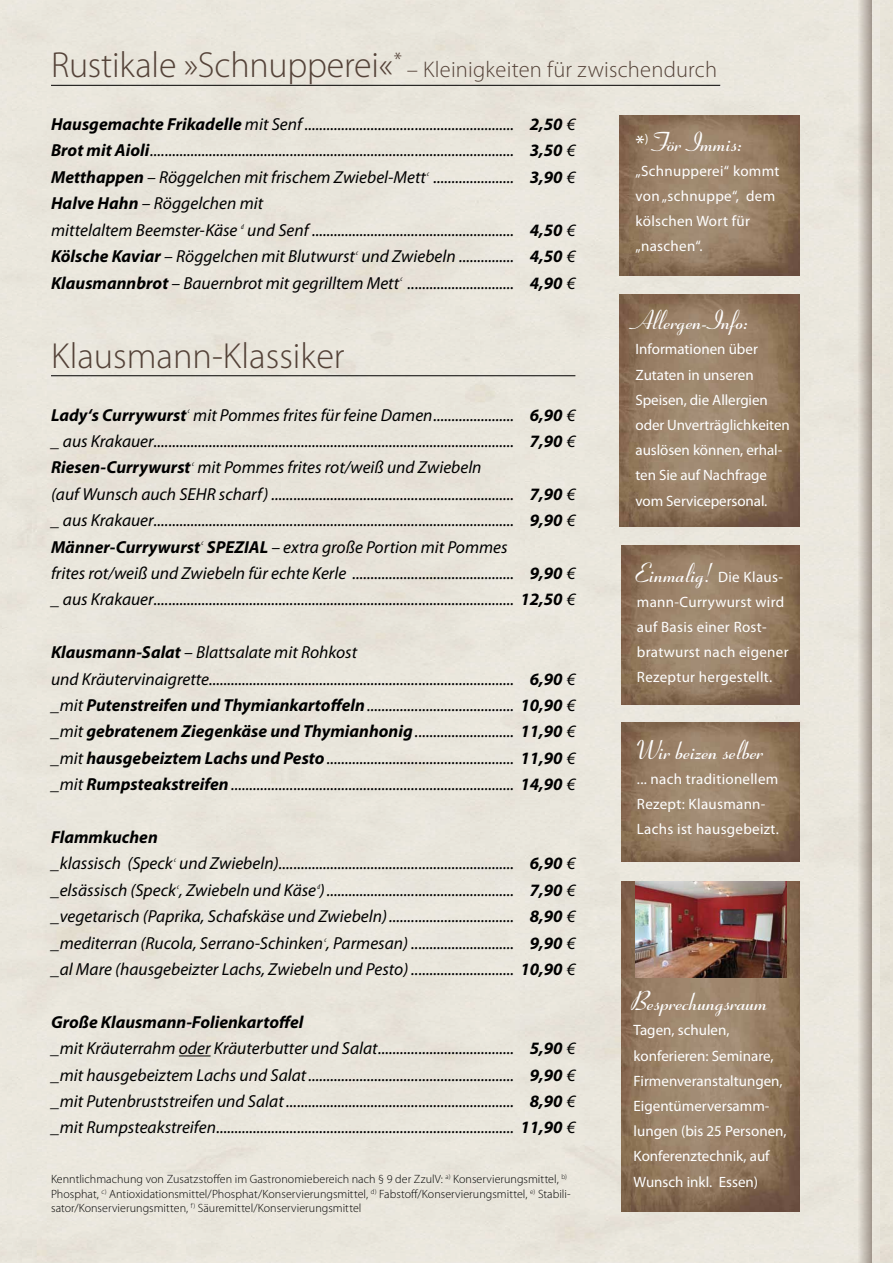
<style>
.page{position:relative;width:893px;height:1263px;background:#fff}
.page>*{position:absolute;margin:0;border:0;box-sizing:border-box;transform-origin:0 0}
.t1{font:300 36.3px "Myriad Pro";color:#544238}
.t2{font:700 27px "Ribbon 131 BT";color:#fff}
.t3{font:300 22.65px "Myriad Pro";letter-spacing:.01em;color:#544238}
.t4{font:italic 17.4px/26.4px "Myriad Pro";color:#000}
.t5{font:15px/25.2px "Myriad Pro";color:#fff}
.t6{font:15px/25.2px "Myriad Pro";letter-spacing:.02em;color:#fff}
.t7{font:300 12px/14.4px "Myriad Pro";letter-spacing:.005em;color:#000}
.t8{font:italic condensed 7.05px "Myriad Pro";color:#000}
.s1{font-weight:700}
.s2{font-family:"Myriad Pro";font-weight:400;font-size:22.5px}
.s3{font-family:"Myriad Pro";font-weight:400;font-size:15px}
</style>
<div class="page">
<div style="left:0;top:0;width:880px;height:1263px;background:#e9e6dc"></div>
<hr style="left:179px;top:1055px;width:32px;height:1px;background:#000">
<hr style="left:51px;top:85px;width:669px;height:1px;background:#000">
<hr style="left:51px;top:375px;width:524px;height:1px;background:#000">
<svg style="left:857px;top:0;width:15px;height:1263px"></svg>
<img style="left:620px;top:294px;width:179px;height:233px">
<img style="left:620px;top:115px;width:179px;height:161px">
<img style="left:621px;top:881px;width:178px;height:331px">
<img style="left:621px;top:723px;width:178px;height:139px">
<img style="left:621px;top:546px;width:178px;height:159px">
<img style="left:635px;top:881px;width:151px;height:97px">
<h1 class="t1" style="left:51px;top:45px;width:353px">Rustikale »Schnupperei«<sup>*</sup></h1>
<h3 class="t3" style="left:407px;top:57px;width:312px">– Kleinigkeiten für zwischendurch</h3>
<p class="t4" style="left:51px;top:111px;width:526px;text-align:justify"><span class="s1">Hausgemachte Frikadelle</span> mit Senf ......................................................... <span class="s1">2,50</span> € <span class="s1">Brot mit Aioli</span>................................................................................................... <span class="s1">3,50</span> € <span class="s1">Metthappen</span> – Röggelchen mit frischem Zwiebel-Mett ...................... <span class="s1">3,90</span> €</p>
<h2 class="t2" style="left:635px;top:126px;width:111px"><span class="s2">*</span><sup>)</sup> För Immis:</h2>
<p class="t6" style="left:635px;top:158px;width:145px">„Schnupperei“ kommt von „schnuppe“, dem kölschen Wort für „naschen“.</p>
<p class="t8" style="left:427px;top:169px;width:4px">c</p>
<p class="t4" style="left:51px;top:190px;width:214px"><span class="s1">Halve Hahn</span> – Röggelchen mit mittelaltem Beemster-Käse</p>
<p class="t4" style="left:51px;top:216px;width:526px;text-align:right">und Senf ....................................................... <span class="s1">4,50</span> €<br><span class="s1">Kölsche Kaviar</span> – Röggelchen mit Blutwurst und Zwiebeln ............... <span class="s1">4,50</span> €</p>
<p class="t8" style="left:241px;top:222px;width:4px">d</p>
<p class="t8" style="left:356px;top:248px;width:4px">c</p>
<p class="t4" style="left:51px;top:269px;width:350px"><span class="s1">Klausmannbrot</span> – Bauernbrot mit gegrilltem Mett</p>
<p class="t8" style="left:400px;top:275px;width:4px">c</p>
<p class="t4" style="left:408px;top:269px;width:169px">............................. <span class="s1">4,90</span> €</p>
<h1 class="t1" style="left:51px;top:336px;width:295px">Klausmann-Klassiker</h1>
<p class="t4" style="left:51px;top:401px;width:526px"><span class="s1">Lady‘s Currywurst</span> mit Pommes frites für feine Damen...................... <span class="s1">6,90</span> €</p>
<p class="t8" style="left:188px;top:407px;width:4px">c</p>
<p class="t4" style="left:51px;top:428px;width:526px">_ aus Krakauer.................................................................................................. <span class="s1">7,90</span> €<br><span class="s1">Riesen-Currywurst</span> mit Pommes frites rot/weiß und Zwiebeln</p>
<p class="t8" style="left:192px;top:460px;width:4px">c</p>
<p class="t4" style="left:51px;top:480px;width:526px;text-align:justify">(auf Wunsch auch SEHR scharf) .................................................................. <span class="s1">7,90</span> € _ aus Krakauer.................................................................................................. <span class="s1">9,90</span> € <span class="s1">Männer-Currywurst SPEZIAL</span> – extra große Portion mit Pommes</p>
<p class="t8" style="left:201px;top:539px;width:4px">c</p>
<p class="t4" style="left:51px;top:560px;width:526px">frites rot/weiß und Zwiebeln für echte Kerle ............................................ <span class="s1">9,90</span> € _ aus Krakauer.................................................................................................. <span class="s1">12,50</span> €</p>
<p class="t4" style="left:51px;top:639px;width:526px"><span class="s1">Klausmann-Salat</span> – Blattsalate mit Rohkost<br>und Kräutervinaigrette................................................................................... <span class="s1">6,90</span> € _mit <span class="s1">Putenstreifen und Thymiankartoffeln</span>........................................ <span class="s1">10,90</span> € _mit <span class="s1">gebratenem Ziegenkäse und Thymianhonig</span>........................... <span class="s1">11,90</span> € _mit <span class="s1">hausgebeiztem Lachs und Pesto</span>................................................... <span class="s1">11,90</span> € _mit <span class="s1">Rumpsteakstreifen</span>............................................................................. <span class="s1">14,90</span> €</p>
<p class="t4" style="left:51px;top:824px;width:526px"><span class="s1">Flammkuchen<br>_</span>klassisch (Speck und Zwiebeln)................................................................ <span class="s1">6,90</span> €</p>
<p class="t8" style="left:174px;top:856px;width:4px">c</p>
<p class="t4" style="left:51px;top:876px;width:526px">_elsässisch (Speck , Zwiebeln und Käse )................................................... <span class="s1">7,90</span> €</p>
<p class="t8" style="left:177px;top:882px;width:4px">c</p>
<p class="t8" style="left:317px;top:882px;width:4px">d</p>
<p class="t4" style="left:51px;top:903px;width:526px">_vegetarisch (Paprika, Schafskäse und Zwiebeln).................................. <span class="s1">8,90</span> € _mediterran (Rucola, Serrano-Schinken , Parmesan) ............................ <span class="s1">9,90</span> €</p>
<p class="t8" style="left:324px;top:935px;width:4px">c</p>
<p class="t4" style="left:51px;top:956px;width:526px">_al Mare (hausgebeizter Lachs, Zwiebeln und Pesto) ............................ <span class="s1">10,90</span> €</p>
<p class="t4" style="left:51px;top:1008px;width:526px"><span class="s1">Große Klausmann-Folienkartoffel<br>_</span>mit Kräuterrahm oder Kräuterbutter und Salat..................................... <span class="s1">5,90</span> € _mit hausgebeiztem Lachs und Salat........................................................ <span class="s1">9,90</span> € _mit Putenbruststreifen und Salat.............................................................. <span class="s1">8,90</span> € _mit Rumpsteakstreifen................................................................................. <span class="s1">11,90</span> €</p>
<p class="t7" style="left:51px;top:1172px;width:521px">Kenntlichmachung von Zusatzstoffen im Gastronomiebereich nach § 9 der ZzulV: <sup>a)</sup> Konservierungsmittel, <sup>b)<br></sup>Phosphat, <sup>c)</sup> Antioxidationsmittel/Phosphat/Konservierungsmittel, <sup>d)</sup> Fabstoff/Konservierungsmittel, <sup>e)</sup> Stabili&shy;sator/Konservierungsmitten, <sup>f)</sup> Säuremittel/Konservierungsmittel</p>
<h2 class="t2" style="left:635px;top:304px;width:118px">Allergen-Info:</h2>
<p class="t5" style="left:635px;top:337px;width:156px">Informationen über<br>Zutaten in unseren<br>Speisen, die Allergien oder Unverträglichkeiten auslösen können, erhal&shy;ten Sie auf Nachfrage vom Servicepersonal.</p>
<h2 class="t2" style="left:637px;top:557px;width:147px">Einmalig! <span class="s3">Die Klaus-</span></h2>
<p class="t6" style="left:637px;top:589px;width:153px">mann-Currywurst wird auf Basis einer Rost&shy;bratwurst nach eigener<br>Rezeptur hergestellt.</p>
<h2 class="t2" style="left:637px;top:734px;width:131px">Wir beizen selber</h2>
<p class="t6" style="left:637px;top:766px;width:144px">... nach traditionellem<br>Rezept: Klausmann-<br>Lachs ist hausgebeizt.</p>
<h2 class="t2" style="left:634px;top:985px;width:138px">Besprechungsraum</h2>
<p class="t5" style="left:634px;top:1018px;width:155px">Tagen, schulen, konferieren: Seminare,<br>Firmenveranstaltungen,<br>Eigentümerversamm&shy;lungen (bis 25 Personen,<br>Konferenztechnik, auf<br>Wunsch inkl. Essen)</p>
</div>
